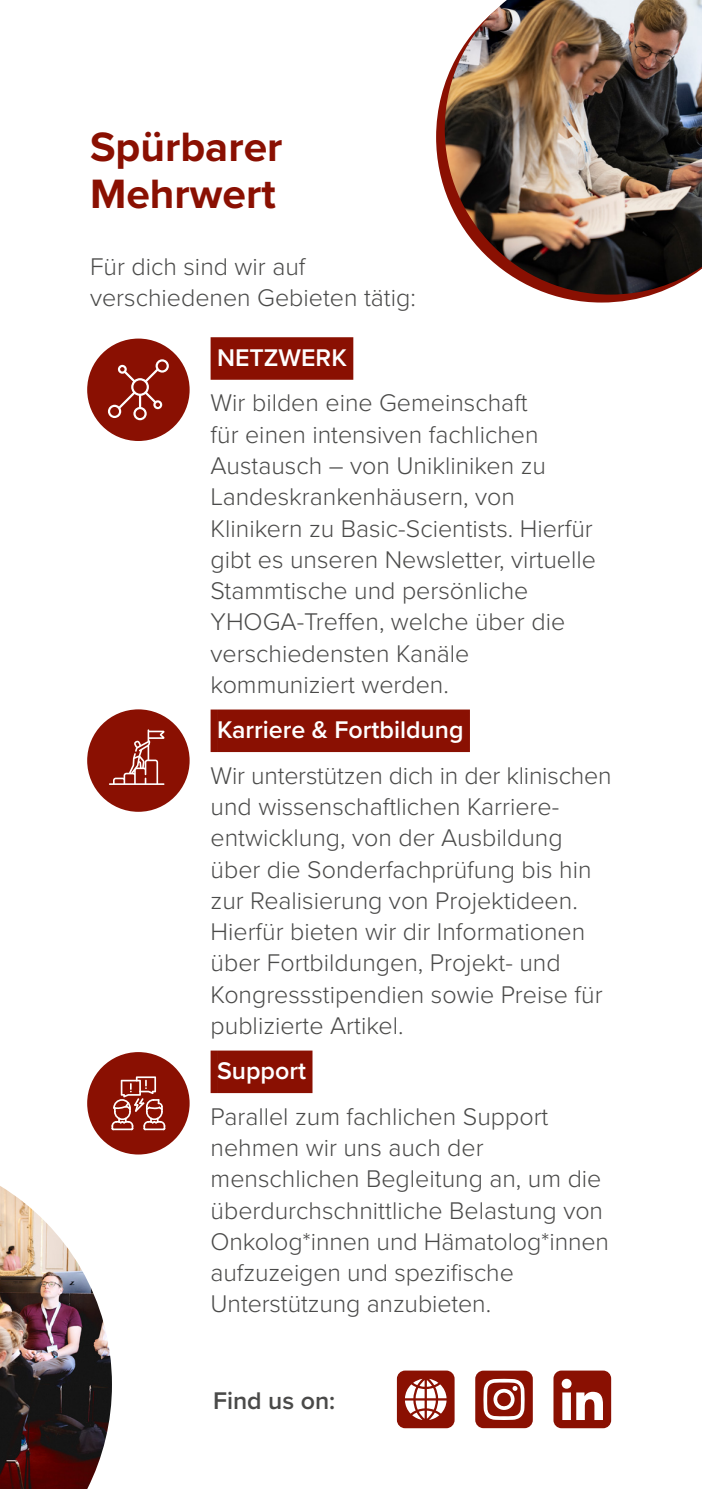
<style>
.page{position:relative;width:702px;height:1489px;background:#fff}
.page>*{position:absolute;margin:0;border:0;box-sizing:border-box;transform-origin:0 0}
.t1{font:700 42.5px/47.5px "Proxima Nova";color:#8a1002}
.t2{font:300 25px/31.2px "Proxima Nova";color:#4a4a49}
.t3{font:600 25px "Proxima Nova";color:#fff}
.t4{font:600 25px "Proxima Nova";color:#4a4a49}
</style>
<div class="page">
<div style="left:210px;top:337px;width:143px;height:43px;background:#8a1002"></div>
<div style="left:210px;top:709px;width:7px;height:43px;background:#8a1002"></div>
<div style="left:217px;top:709px;width:253px;height:43px;background:#8a1002"></div>
<div style="left:210px;top:1050px;width:7px;height:43px;background:#8a1002"></div>
<div style="left:217px;top:1050px;width:95px;height:43px;background:#8a1002"></div>
<div style="left:87px;top:338px;width:103px;height:103px;background:#8a1002;border-radius:50%"></div>
<svg style="left:108px;top:359px;width:61px;height:61px"></svg>
<div style="left:87px;top:709px;width:103px;height:102px;background:#8a1002;border-radius:50%"></div>
<svg style="left:109px;top:729px;width:55px;height:56px"></svg>
<div style="left:87px;top:1052px;width:103px;height:102px;background:#8a1002;border-radius:50%"></div>
<svg style="left:111px;top:1076px;width:54px;height:54px"></svg>
<img style="left:0;top:1186px;width:112px;height:302px">
<svg style="left:436px;top:84px;width:218px;height:218px"></svg>
<img style="left:445px;top:0;width:257px;height:294px">
<svg style="left:553px;top:1370px;width:58px;height:57px"></svg>
<div style="left:397px;top:1370px;width:57px;height:57px;background:#8a1002;border-radius:8px"></div>
<svg style="left:405px;top:1378px;width:41px;height:41px"></svg>
<svg style="left:475px;top:1370px;width:57px;height:57px"></svg>
<h1 class="t1" style="left:90px;top:122px;width:194px">Spürbarer<br>Mehrwert</h1>
<p class="t2" style="left:90px;top:250px;width:327px">Für dich sind wir auf verschiedenen Gebieten tätig:</p>
<p class="t3" style="left:217px;top:339px;width:131px">NETZWERK</p>
<p class="t2" style="left:210px;top:386px;width:387px">Wir bilden eine Gemeinschaft<br>für einen intensiven fachlichen<br>Austausch – von Unikliniken zu<br>Landeskrankenhäusern, von<br>Klinikern zu Basic-Scientists. Hierfür gibt es unseren Newsletter, virtuelle<br>Stammtische und persönliche<br>YHOGA-Treffen, welche über die verschiedensten Kanäle kommuniziert werden.</p>
<p class="t3" style="left:217px;top:711px;width:248px">Karriere &amp; Fortbildung</p>
<p class="t2" style="left:210px;top:758px;width:402px">Wir unterstützen dich in der klinischen und wissenschaftlichen Karriere&shy;entwicklung, von der Ausbildung über die Sonderfachprüfung bis hin zur Realisierung von Projektideen.<br>Hierfür bieten wir dir Informationen über Fortbildungen, Projekt- und Kongressstipendien sowie Preise für publizierte Artikel.</p>
<p class="t3" style="left:217px;top:1052px;width:90px">Support</p>
<p class="t2" style="left:210px;top:1099px;width:400px">Parallel zum fachlichen Support nehmen wir uns auch der menschlichen Begleitung an, um die überdurchschnittliche Belastung von<br>Onkolog*innen und Hämatolog*innen aufzuzeigen und spezifische<br>Unterstützung anzubieten.</p>
<p class="t4" style="left:213px;top:1382px;width:124px">Find us on:</p>
</div>
